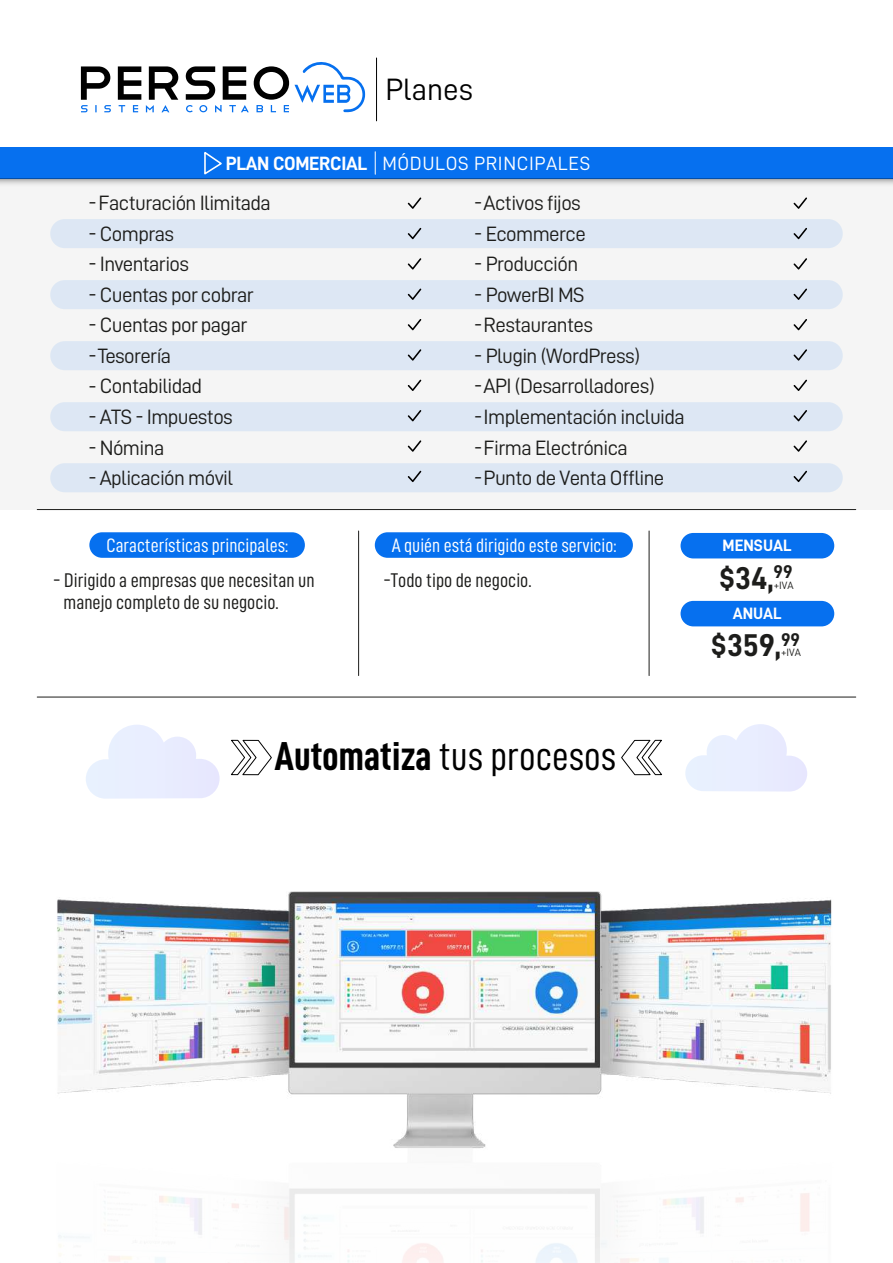
<style>
.page{position:relative;width:893px;height:1263px;background:#fff}
.page>*{position:absolute;margin:0;border:0;box-sizing:border-box;transform-origin:0 0}
.t1{font:40.5px "D DIN Condensed";color:#000}
.t2{font:31.5px/67.9px "D DIN Bold";color:#1d1d1b}
.t3{font:30.9px "D DIN";color:#000}
.t4{font:20.85px "D DIN";letter-spacing:-.03em;color:#1d1d1b}
.t5{font:19.8px/21.6px "D DIN Condensed";color:#1d1d1b}
.t6{font:19.5px "D DIN Condensed";color:#fff}
.t7{font:19.35px "D DIN";letter-spacing:.03em;color:#fff}
.t8{font:16.5px "D DIN Bold";color:#fff}
.t9{font:10.65px "D DIN";color:#1d1d1b}
.s1{font-family:"D DIN Bold"}
.s2{font-family:"D DIN Condensed Bold"}
</style>
<div class="page">
<div style="left:0;top:179px;width:893px;height:330px;background:#f5f5f5"></div>
<div style="left:681px;top:533px;width:153px;height:25px;background:#0670ef;border-radius:13px"></div>
<div style="left:681px;top:601px;width:153px;height:25px;background:#0670ef;border-radius:13px"></div>
<div style="left:375px;top:532px;width:258px;height:26px;background:#0670ef;border-radius:13px"></div>
<svg style="left:81px;top:66px;width:30px;height:46px"></svg>
<svg style="left:118px;top:66px;width:60px;height:46px"></svg>
<svg style="left:186px;top:62px;width:179px;height:50px"></svg>
<hr style="left:376px;top:58px;width:1px;height:63px;background:#000">
<div style="left:50px;top:219px;width:793px;height:29px;background:#dde7f4;border-radius:15px"></div>
<div style="left:50px;top:280px;width:793px;height:29px;background:#dde7f4;border-radius:15px"></div>
<div style="left:50px;top:341px;width:793px;height:29px;background:#dde7f4;border-radius:15px"></div>
<div style="left:50px;top:402px;width:793px;height:29px;background:#dde7f4;border-radius:15px"></div>
<div style="left:50px;top:463px;width:793px;height:29px;background:#dde7f4;border-radius:15px"></div>
<div style="left:0;top:147px;width:893px;height:32px;background:#0670ef"></div>
<svg style="left:375px;top:152px;width:1px;height:22px"></svg>
<hr style="left:37px;top:509px;width:819px;height:1px;background:#1d1d1b">
<hr style="left:358px;top:531px;width:1px;height:145px;background:#1d1d1b">
<hr style="left:649px;top:531px;width:1px;height:145px;background:#1d1d1b">
<div style="left:89px;top:532px;width:216px;height:26px;background:#0670ef;border-radius:13px"></div>
<svg style="left:408px;top:197px;width:13px;height:12px"></svg>
<svg style="left:408px;top:228px;width:13px;height:11px"></svg>
<svg style="left:408px;top:258px;width:13px;height:12px"></svg>
<svg style="left:408px;top:288px;width:13px;height:12px"></svg>
<svg style="left:408px;top:319px;width:13px;height:11px"></svg>
<svg style="left:408px;top:349px;width:13px;height:12px"></svg>
<svg style="left:408px;top:380px;width:13px;height:11px"></svg>
<svg style="left:408px;top:410px;width:13px;height:11px"></svg>
<svg style="left:408px;top:440px;width:13px;height:12px"></svg>
<svg style="left:408px;top:471px;width:13px;height:11px"></svg>
<svg style="left:793px;top:197px;width:14px;height:12px"></svg>
<svg style="left:793px;top:228px;width:14px;height:11px"></svg>
<svg style="left:793px;top:258px;width:14px;height:12px"></svg>
<svg style="left:793px;top:288px;width:14px;height:12px"></svg>
<svg style="left:793px;top:319px;width:14px;height:11px"></svg>
<svg style="left:793px;top:349px;width:14px;height:12px"></svg>
<svg style="left:793px;top:380px;width:14px;height:11px"></svg>
<svg style="left:793px;top:410px;width:14px;height:11px"></svg>
<svg style="left:793px;top:440px;width:14px;height:12px"></svg>
<svg style="left:793px;top:471px;width:14px;height:11px"></svg>
<svg style="left:0;top:179px;width:893px;height:5px;background:#ccc"></svg>
<svg style="left:204px;top:152px;width:18px;height:23px"></svg>
<hr style="left:37px;top:697px;width:819px;height:1px;background:#1d1d1b">
<svg style="left:86px;top:725px;width:134px;height:74px"></svg>
<svg style="left:685px;top:724px;width:122px;height:68px"></svg>
<svg style="left:231px;top:739px;width:41px;height:37px"></svg>
<svg style="left:621px;top:739px;width:41px;height:37px"></svg>
<img style="left:57px;top:891px;width:775px;height:372px">
<h3 class="t3" style="left:385px;top:73px;width:89px">Planes</h3>
<p class="t7" style="left:226px;top:153px;width:366px"><span class="s1">PLAN COMERCIAL</span> MÓDULOS PRINCIPALES</p>
<p class="t4" style="left:88px;top:192px;width:184px">- Facturación Ilimitada</p>
<p class="t4" style="left:88px;top:222px;width:87px">- Compras</p>
<p class="t4" style="left:88px;top:253px;width:102px">- Inventarios</p>
<p class="t4" style="left:88px;top:283px;width:167px">- Cuentas por cobrar</p>
<p class="t4" style="left:88px;top:314px;width:160px">- Cuentas por pagar</p>
<p class="t4" style="left:88px;top:344px;width:84px">- Tesorería</p>
<p class="t4" style="left:88px;top:375px;width:115px">- Contabilidad</p>
<p class="t4" style="left:88px;top:405px;width:146px">- ATS - Impuestos</p>
<p class="t4" style="left:88px;top:436px;width:77px">- Nómina</p>
<p class="t4" style="left:88px;top:466px;width:146px">- Aplicación móvil</p>
<p class="t6" style="left:106px;top:534px;width:184px">Características principales:</p>
<p class="t5" style="left:64px;top:569px;width:253px;text-indent:-10px">- Dirigido a empresas que necesitan un manejo completo de su negocio.</p>
<p class="t4" style="left:474px;top:192px;width:108px">- Activos fijos</p>
<p class="t4" style="left:474px;top:222px;width:113px">- Ecommerce</p>
<p class="t4" style="left:474px;top:253px;width:106px">- Producción</p>
<p class="t4" style="left:474px;top:283px;width:112px">- PowerBI MS</p>
<p class="t4" style="left:474px;top:314px;width:120px">- Restaurantes</p>
<p class="t4" style="left:474px;top:344px;width:167px">- Plugin (WordPress)</p>
<p class="t4" style="left:474px;top:375px;width:182px">- API (Desarrolladores)</p>
<p class="t4" style="left:474px;top:405px;width:212px">- Implementación incluida</p>
<p class="t4" style="left:474px;top:436px;width:155px">- Firma Electrónica</p>
<p class="t4" style="left:474px;top:467px;width:192px">- Punto de Venta Offline</p>
<p class="t6" style="left:392px;top:534px;width:226px">A quién está dirigido este servicio:</p>
<p class="t5" style="left:383px;top:569px;width:150px">-Todo tipo de negocio.</p>
<h2 class="t2" style="left:711px;top:543px;width:90px">$34,<sup>99 </sup>$359,<sup>99</sup></h2>
<p class="t8" style="left:723px;top:536px;width:71px">MENSUAL</p>
<p class="t9" style="left:774px;top:579px;width:21px">+IVA</p>
<p class="t8" style="left:733px;top:604px;width:50px">ANUAL</p>
<p class="t9" style="left:781px;top:647px;width:21px">+IVA</p>
<h1 class="t1" style="left:274px;top:734px;width:343px"><span class="s2">Automatiza</span> tus procesos</h1>
</div>
